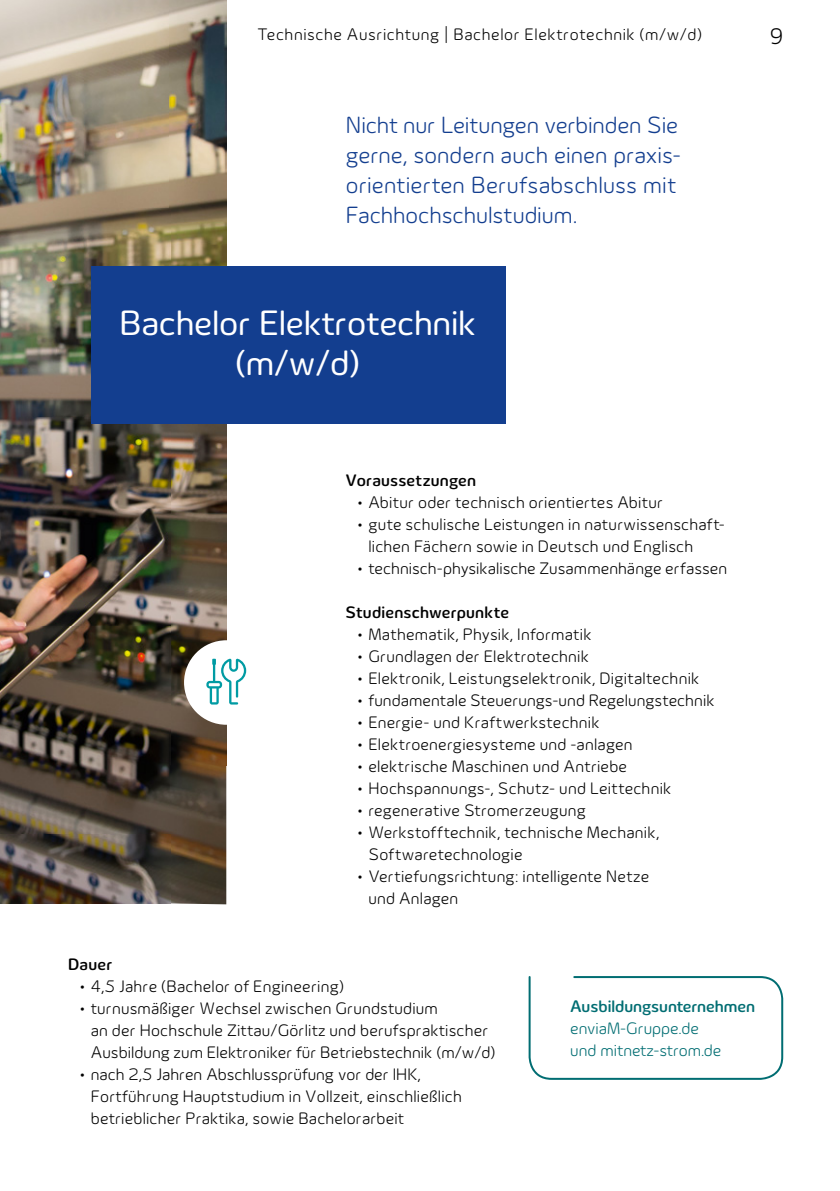
<style>
.page{position:relative;width:840px;height:1191px;background:#fff}
.page>*{position:absolute;margin:0;border:0;box-sizing:border-box;transform-origin:0 0}
.t1{font:36px/39.6px "Innogy";letter-spacing:-.005em;color:#fff;text-align:center}
.t2{font:300 24px/30px "Innogy";color:#133e8f}
.t3{font:300 23px "Innogy";color:#000}
.t4{font:300 17px/22px "Innogy";letter-spacing:.01em;color:#000}
.t5{font:300 17px "Innogy";letter-spacing:.035em;color:#000}
.t6{font:500 17px "Innogy";letter-spacing:.01em;color:#000}
.t7{font:300 17px/22px "Innogy";color:#006d72}
.t8{font:500 17px "Innogy";color:#006d72}
</style>
<div class="page">
<img style="left:0;top:0;width:226px;height:904px">
<div style="left:91px;top:266px;width:414px;height:157px;background:#133e8f"></div>
<div style="left:184px;top:640px;width:84px;height:84px;background:#fff;border-radius:50%"></div>
<svg style="left:206px;top:658px;width:40px;height:46px"></svg>
<svg style="left:528px;top:976px;width:254px;height:103px"></svg>
<p class="t5" style="left:257px;top:25px;width:446px">Technische Ausrichtung | Bachelor Elektrotechnik (m/w/d)</p>
<h2 class="t2" style="left:345px;top:110px;width:336px">Nicht nur Leitungen verbinden Sie gerne, sondern auch einen praxis&shy;orientierten Berufsabschluss mit<br>Fachhochschulstudium.</h2>
<h1 class="t1" style="left:119px;top:303px;width:358px">Bachelor Elektrotechnik (m/w/d)</h1>
<h3 class="t3" style="left:769px;top:24px;width:15px">9</h3>
<p class="t6" style="left:345px;top:470px;width:132px">Voraussetzungen</p>
<p class="t4" style="left:357px;top:491px;width:307px">• Abitur oder technisch orientiertes Abitur</p>
<p class="t4" style="left:368px;top:513px;width:358px;text-indent:-11px">• gute schulische Leistungen in naturwissenschaft&shy;lichen Fächern sowie in Deutsch und Englisch</p>
<p class="t4" style="left:357px;top:557px;width:371px">• technisch-physikalische Zusammenhänge erfassen</p>
<p class="t6" style="left:345px;top:602px;width:165px">Studienschwerpunkte</p>
<p class="t4" style="left:357px;top:623px;width:236px">• Mathematik, Physik, Informatik</p>
<p class="t4" style="left:357px;top:645px;width:233px">• Grundlagen der Elektrotechnik</p>
<p class="t4" style="left:357px;top:667px;width:343px">• Elektronik, Leistungselektronik, Digitaltechnik</p>
<p class="t4" style="left:357px;top:689px;width:359px">• fundamentale Steuerungs-und Regelungstechnik</p>
<p class="t4" style="left:357px;top:711px;width:244px">• Energie- und Kraftwerkstechnik</p>
<p class="t4" style="left:357px;top:733px;width:277px">• Elektroenergiesysteme und -anlagen</p>
<p class="t4" style="left:357px;top:755px;width:271px">• elektrische Maschinen und Antriebe</p>
<p class="t4" style="left:357px;top:777px;width:316px">• Hochspannungs-, Schutz- und Leittechnik</p>
<p class="t4" style="left:357px;top:799px;width:230px">• regenerative Stromerzeugung</p>
<p class="t4" style="left:368px;top:821px;width:292px;text-indent:-11px">• Werkstofftechnik, technische Mechanik,<br>Softwaretechnologie</p>
<p class="t4" style="left:368px;top:865px;width:282px;text-indent:-11px">• Vertiefungsrichtung: intelligente Netze und Anlagen</p>
<p class="t6" style="left:68px;top:954px;width:46px">Dauer</p>
<p class="t4" style="left:79px;top:975px;width:266px">• 4,5 Jahre (Bachelor of Engineering)</p>
<p class="t4" style="left:91px;top:997px;width:406px;text-indent:-11px">• turnusmäßiger Wechsel zwischen Grundstudium<br>an der Hochschule Zittau/Görlitz und berufspraktischer<br>Ausbildung zum Elektroniker für Betriebstechnik (m/w/d)</p>
<p class="t4" style="left:91px;top:1063px;width:372px;text-indent:-11px">• nach 2,5 Jahren Abschlussprüfung vor der IHK,<br>Fortführung Hauptstudium in Vollzeit, einschließlich betrieblicher Praktika, sowie Bachelorarbeit</p>
<p class="t8" style="left:570px;top:996px;width:186px">Ausbildungsunternehmen</p>
<p class="t7" style="left:570px;top:1017px;width:152px">enviaM-Gruppe.de und mitnetz-strom.de</p>
</div>
